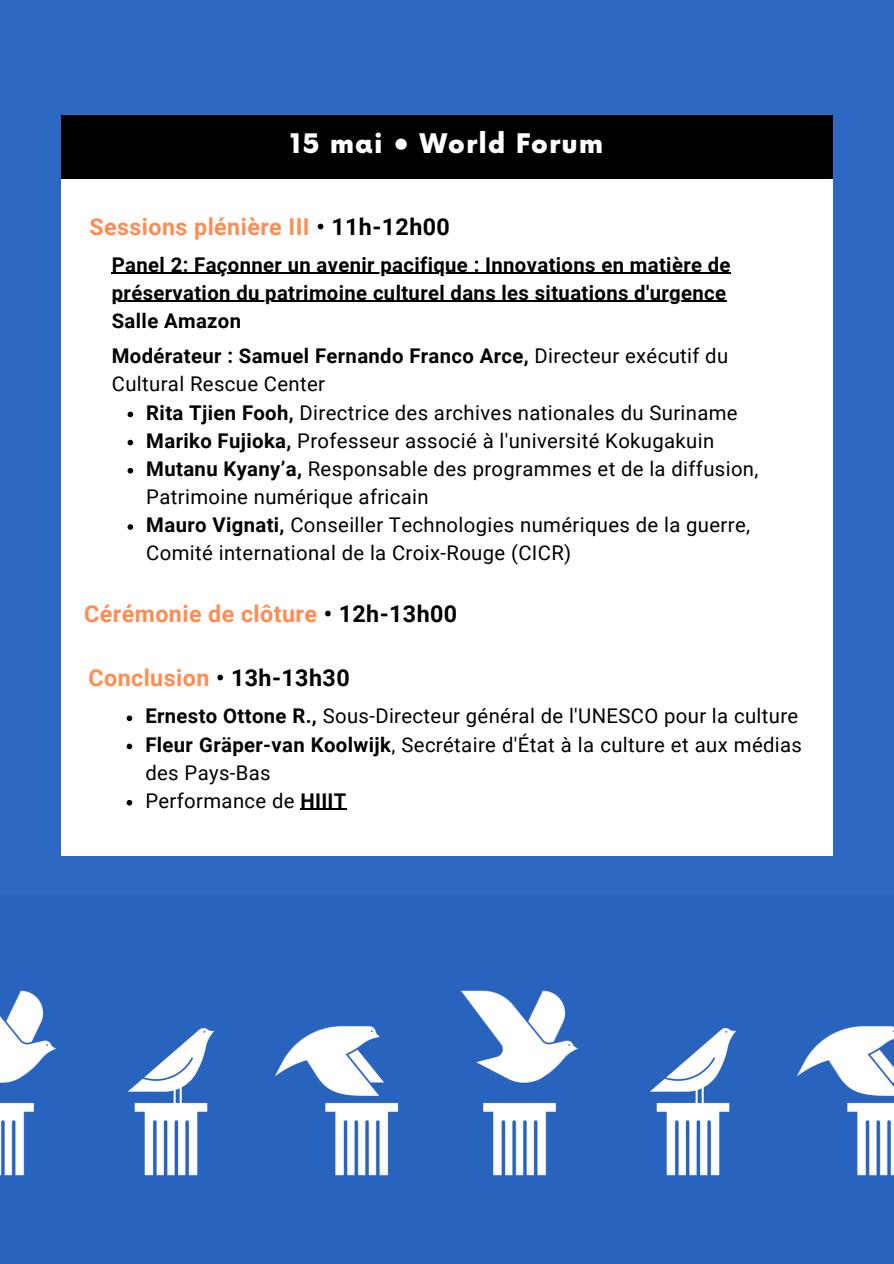
<style>
.page{position:relative;width:894px;height:1264px;background:#fff}
.page>*{position:absolute;margin:0;border:0;box-sizing:border-box;transform-origin:0 0}
.t1{font:900 26.25px "Now";letter-spacing:.045em;color:#fff}
.t2{font:700 23.25px "Roboto";letter-spacing:.02em;color:#ff8c52}
.t3{font:20.25px/28.2px "Roboto";letter-spacing:.02em;color:#000}
.t4{font:700 20.25px/28.2px "Roboto";letter-spacing:.02em;color:#000}
.s1{color:#000}
.s2{font-weight:700}
</style>
<div class="page">
<div style="left:0;top:0;width:893px;height:1263px;background:#2c67c1"></div>
<img style="left:0;top:990px;width:399px;height:186px">
<img style="left:461px;top:990px;width:432px;height:186px">
<div style="left:61px;top:178px;width:771px;height:677px;background:#fff"></div>
<div style="left:61px;top:115px;width:771px;height:63px;background:#000"></div>
<svg style="left:127px;top:411px;width:6px;height:6px"></svg>
<svg style="left:127px;top:440px;width:6px;height:5px"></svg>
<svg style="left:127px;top:468px;width:6px;height:5px"></svg>
<svg style="left:127px;top:524px;width:6px;height:6px"></svg>
<svg style="left:127px;top:715px;width:5px;height:6px"></svg>
<svg style="left:127px;top:743px;width:5px;height:6px"></svg>
<svg style="left:127px;top:800px;width:5px;height:5px"></svg>
<hr style="left:300px;top:809px;width:47px;height:1px;background:#000">
<hr style="left:112px;top:273px;width:618px;height:1px;background:#000">
<hr style="left:112px;top:301px;width:614px;height:1px;background:#000">
<h3 class="t1" style="left:290px;top:129px;width:314px">15 mai • World Forum</h3>
<p class="t2" style="left:89px;top:213px;width:362px">Sessions plénière III <span class="s1">• 11h-12h00</span></p>
<p class="t4" style="left:112px;top:250px;width:620px">Panel 2: Façonner un avenir pacifique : Innovations en matière de</p>
<p class="t4" style="left:112px;top:279px;width:615px">préservation du patrimoine culturel dans les situations d'urgence<br>Salle Amazon</p>
<p class="t3" style="left:112px;top:342px;width:618px"><span class="s2">Modérateur : Samuel Fernando Franco Arce,</span> Directeur exécutif du<br>Cultural Rescue Center</p>
<p class="t3" style="left:146px;top:398px;width:592px"><span class="s2">Rita Tjien Fooh,</span> Directrice des archives nationales du Suriname</p>
<p class="t3" style="left:146px;top:426px;width:569px"><span class="s2">Mariko Fujioka,</span> Professeur associé à l'université Kokugakuin</p>
<p class="t3" style="left:146px;top:455px;width:613px"><span class="s2">Mutanu Kyany’a,</span> Responsable des programmes et de la diffusion,<br>Patrimoine numérique africain</p>
<h2 class="t3" style="left:146px;top:511px;width:605px"><span class="s2">Mauro Vignati,</span> Conseiller Technologies numériques de la guerre,<br>Comité international de la Croix-Rouge (CICR)</h2>
<p class="t2" style="left:84px;top:600px;width:374px">Cérémonie de clôture <span class="s1">• 12h-13h00</span></p>
<h2 class="t2" style="left:88px;top:664px;width:263px">Conclusion <span class="s1">• 13h-13h30</span></h2>
<p class="t3" style="left:145px;top:702px;width:654px"><span class="s2">Ernesto Ottone R.,</span> Sous-Directeur général de l'UNESCO pour la culture</p>
<p class="t3" style="left:145px;top:730px;width:658px"><span class="s2">Fleur Gräper-van Koolwijk</span>, Secrétaire d'État à la culture et aux médias des Pays-Bas</p>
<p class="t3" style="left:145px;top:786px;width:202px">Performance de <span class="s2">HIIIT</span></p>
</div>
